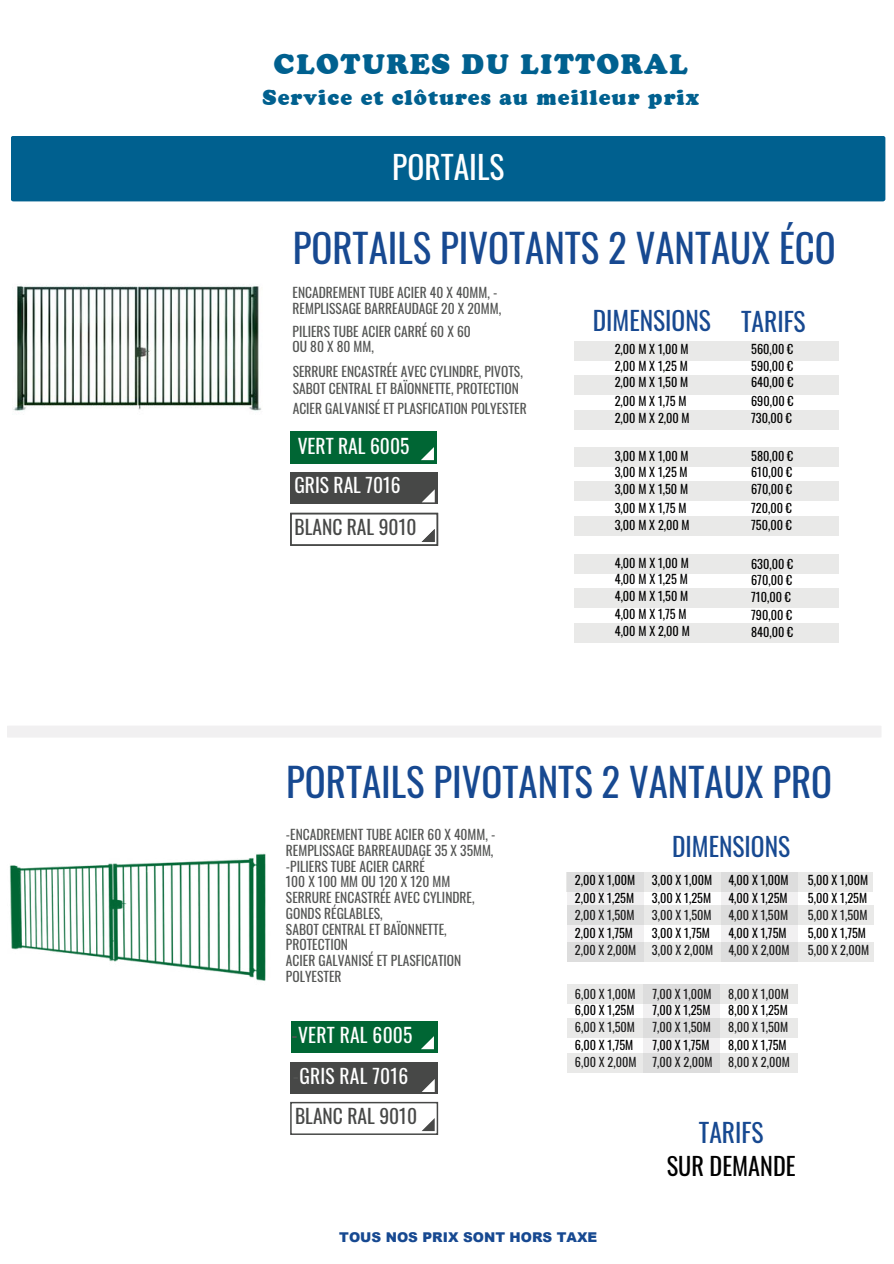
<style>
.page{position:relative;width:894px;height:1264px;background:#fff}
.page>*{position:absolute;margin:0;border:0;box-sizing:border-box;transform-origin:0 0}
.t1{font:38.85px "Oswald";color:#174991}
.t2{font:31.5px "Oswald";color:#fff}
.t3{font:900 27px "Cooper BT";letter-spacing:.055em;color:#00608f}
.t4{font:25.5px "Oswald";color:#174991}
.t5{font:24.3px "Oswald";color:#000}
.t6{font:900 20.4px "Cooper BT";letter-spacing:.055em;color:#00608f}
.t7{font:19.5px/39px "Oswald";letter-spacing:.005em;color:#fff}
.t8{font:19.5px "Oswald";color:#474847}
.t9{font:13.5px/15.8px "Oswald";color:#545554}
.t10{font:900 13.5px "Arial";color:#174991}
.t11{font:12.3px/17.1px "Oswald";color:#000;text-align:justify}
.s1{color:#545554}
</style>
<div class="page">
<div style="left:7px;top:726px;width:874px;height:11px;background:#f1f0f1"></div>
<div style="left:11px;top:136px;width:874px;height:65px;background:#00608f;border-radius:3px"></div>
<div style="left:290px;top:431px;width:146px;height:32px;background:#006634"></div>
<svg style="left:421px;top:447px;width:13px;height:13px"></svg>
<svg style="left:290px;top:513px;width:148px;height:33px"></svg>
<div style="left:291px;top:472px;width:146px;height:32px;background:#474847"></div>
<svg style="left:422px;top:490px;width:12px;height:12px"></svg>
<img style="left:13px;top:284px;width:248px;height:127px">
<div style="left:291px;top:1021px;width:147px;height:31px;background:#006634"></div>
<svg style="left:421px;top:1036px;width:13px;height:13px"></svg>
<svg style="left:290px;top:1101px;width:148px;height:33px"></svg>
<div style="left:291px;top:1062px;width:146px;height:31px;background:#474847"></div>
<svg style="left:423px;top:1080px;width:11px;height:11px"></svg>
<div style="left:566px;top:872px;width:77px;height:89px;background:#f1f0f1"></div>
<div style="left:720px;top:872px;width:77px;height:89px;background:#f1f0f1"></div>
<div style="left:643px;top:983px;width:77px;height:89px;background:#f1f0f1"></div>
<div style="left:566px;top:872px;width:306px;height:19px;background:#ddd"></div>
<div style="left:573px;top:341px;width:265px;height:19px;background:#e9e9e8"></div>
<div style="left:573px;top:375px;width:265px;height:19px;background:#e9e9e8"></div>
<div style="left:573px;top:410px;width:265px;height:19px;background:#e9e9e8"></div>
<div style="left:573px;top:447px;width:265px;height:20px;background:#e9e9e8"></div>
<div style="left:573px;top:481px;width:265px;height:20px;background:#e9e9e8"></div>
<div style="left:573px;top:516px;width:265px;height:20px;background:#e9e9e8"></div>
<div style="left:573px;top:554px;width:265px;height:19px;background:#e9e9e8"></div>
<div style="left:573px;top:588px;width:265px;height:20px;background:#e9e9e8"></div>
<div style="left:573px;top:623px;width:265px;height:20px;background:#e9e9e8"></div>
<div style="left:567px;top:905px;width:306px;height:20px;background:#ddd"></div>
<div style="left:567px;top:942px;width:306px;height:19px;background:#ddd"></div>
<div style="left:566px;top:983px;width:231px;height:20px;background:#e9e9e8"></div>
<div style="left:566px;top:1017px;width:231px;height:20px;background:#e9e9e8"></div>
<div style="left:566px;top:1052px;width:231px;height:20px;background:#e9e9e8"></div>
<img style="left:9px;top:853px;width:257px;height:128px">
<h3 class="t3" style="left:273px;top:48px;width:415px">CLOTURES DU LITTORAL</h3>
<h3 class="t6" style="left:262px;top:85px;width:438px">Service et clôtures au meilleur prix</h3>
<h2 class="t2" style="left:392px;top:139px;width:114px">PORTAILS</h2>
<h1 class="t1" style="left:293px;top:213px;width:544px">PORTAILS PIVOTANTS 2 VANTAUX ÉCO</h1>
<p class="t9" style="left:292px;top:283px;width:210px">ENCADREMENT TUBE ACIER 40 X 40MM, -<br>REMPLISSAGE BARREAUDAGE 20 X 20MM,</p>
<p class="t9" style="left:292px;top:322px;width:180px">PILIERS TUBE ACIER CARRÉ 60 X 60<br>OU 80 X 80 MM,</p>
<p class="t9" style="left:292px;top:361px;width:231px;line-height:17.1px">SERRURE ENCASTRÉE AVEC CYLINDRE, PIVOTS,<br>SABOT CENTRAL ET BAÏONNETTE, PROTECTION</p>
<p class="t9" style="left:292px;top:399px;width:235px">ACIER GALVANISÉ ET PLASFICATION POLYESTER</p>
<h3 class="t7" style="left:294px;top:425px;width:116px">VERT RAL 6005<br>GRIS RAL 7016</h3>
<h3 class="t8" style="left:294px;top:509px;width:123px">BLANC RAL 9010</h3>
<h3 class="t4" style="left:592px;top:297px;width:214px">DIMENSIONS TARIFS</h3>
<p class="t11" style="left:751px;top:340px;width:44px;line-height:16.5px">560,00 € 590,00 € 640,00 €</p>
<p class="t11" style="left:751px;top:391px;width:44px">690,00 €<br>730,00 €</p>
<p class="t11" style="left:751px;top:446px;width:44px;line-height:16.5px">580,00 € 610,00 € 670,00 €</p>
<p class="t11" style="left:751px;top:497px;width:42px">720,00 €<br>750,00 €</p>
<p class="t11" style="left:751px;top:554px;width:44px;line-height:16.5px">630,00 € 670,00 € 710,00 €</p>
<p class="t11" style="left:751px;top:605px;width:44px">790,00 €<br>840,00 €</p>
<p class="t11" style="left:614px;top:340px;width:75px;line-height:16.5px">2,00 M X 1,00 M 2,00 M X 1,25 M 2,00 M X 1,50 M</p>
<p class="t11" style="left:614px;top:391px;width:76px">2,00 M X 1,75 M<br>2,00 M X 2,00 M</p>
<p class="t11" style="left:614px;top:447px;width:75px;line-height:16.5px">3,00 M X 1,00 M 3,00 M X 1,25 M 3,00 M X 1,50 M</p>
<p class="t11" style="left:614px;top:498px;width:76px">3,00 M X 1,75 M<br>3,00 M X 2,00 M</p>
<p class="t11" style="left:614px;top:553px;width:75px;line-height:16.5px">4,00 M X 1,00 M 4,00 M X 1,25 M 4,00 M X 1,50 M</p>
<p class="t11" style="left:614px;top:604px;width:76px">4,00 M X 1,75 M<br>4,00 M X 2,00 M</p>
<h1 class="t1" style="left:286px;top:747px;width:547px">PORTAILS PIVOTANTS 2 VANTAUX PRO</h1>
<p class="t9" style="left:286px;top:825px;width:211px">-ENCADREMENT TUBE ACIER 60 X 40MM, -<br>REMPLISSAGE BARREAUDAGE 35 X 35MM, -PILIERS TUBE ACIER CARRÉ<br>100 X 100 MM OU 120 X 120 MM<br>SERRURE ENCASTRÉE AVEC CYLINDRE,<br>GONDS RÉGLABLES,<br>SABOT CENTRAL ET BAÏONNETTE,<br>PROTECTION<br>ACIER GALVANISÉ ET PLASFICATION<br>POLYESTER</p>
<p class="t9" style="left:286px;top:919px;width:6px">-</p>
<h3 class="t7" style="left:291px;top:1013px;width:122px"><span class="s1">-</span>VERT RAL 6005</h3>
<h3 class="t7" style="left:293px;top:1055px;width:117px"><span class="s1">-</span>GRIS RAL 7016</h3>
<h3 class="t8" style="left:295px;top:1098px;width:123px">BLANC RAL 9010</h3>
<p class="t11" style="left:574px;top:870px;width:62px">2,00 X 1,00M 2,00 X 1,25M 2,00 X 1,50M</p>
<p class="t11" style="left:574px;top:923px;width:63px">2,00 X 1,75M<br>2,00 X 2,00M</p>
<p class="t11" style="left:574px;top:984px;width:62px;line-height:16.5px">6,00 X 1,00M 6,00 X 1,25M 6,00 X 1,50M</p>
<p class="t11" style="left:574px;top:1035px;width:63px">6,00 X 1,75M<br>6,00 X 2,00M</p>
<h3 class="t4" style="left:672px;top:824px;width:120px">DIMENSIONS</h3>
<p class="t11" style="left:651px;top:870px;width:62px">3,00 X 1,00M 3,00 X 1,25M 3,00 X 1,50M</p>
<p class="t11" style="left:651px;top:923px;width:63px">3,00 X 1,75M<br>3,00 X 2,00M</p>
<p class="t11" style="left:652px;top:984px;width:61px;line-height:16.5px">7,00 X 1,00M 7,00 X 1,25M 7,00 X 1,50M</p>
<p class="t11" style="left:652px;top:1035px;width:62px">7,00 X 1,75M<br>7,00 X 2,00M</p>
<p class="t11" style="left:728px;top:870px;width:62px">4,00 X 1,00M 4,00 X 1,25M 4,00 X 1,50M</p>
<p class="t11" style="left:728px;top:923px;width:63px">4,00 X 1,75M<br>4,00 X 2,00M</p>
<p class="t11" style="left:728px;top:984px;width:62px;line-height:16.5px">8,00 X 1,00M 8,00 X 1,25M 8,00 X 1,50M</p>
<p class="t11" style="left:728px;top:1035px;width:63px">8,00 X 1,75M<br>8,00 X 2,00M</p>
<p class="t11" style="left:807px;top:870px;width:62px">5,00 X 1,00M 5,00 X 1,25M 5,00 X 1,50M</p>
<p class="t11" style="left:807px;top:923px;width:63px">5,00 X 1,75M<br>5,00 X 2,00M</p>
<h3 class="t4" style="left:698px;top:1109px;width:66px">TARIFS</h3>
<h3 class="t5" style="left:666px;top:1144px;width:130px">SUR DEMANDE</h3>
<p class="t10" style="left:339px;top:1227px;width:259px">TOUS NOS PRIX SONT HORS TAXE</p>
</div>
